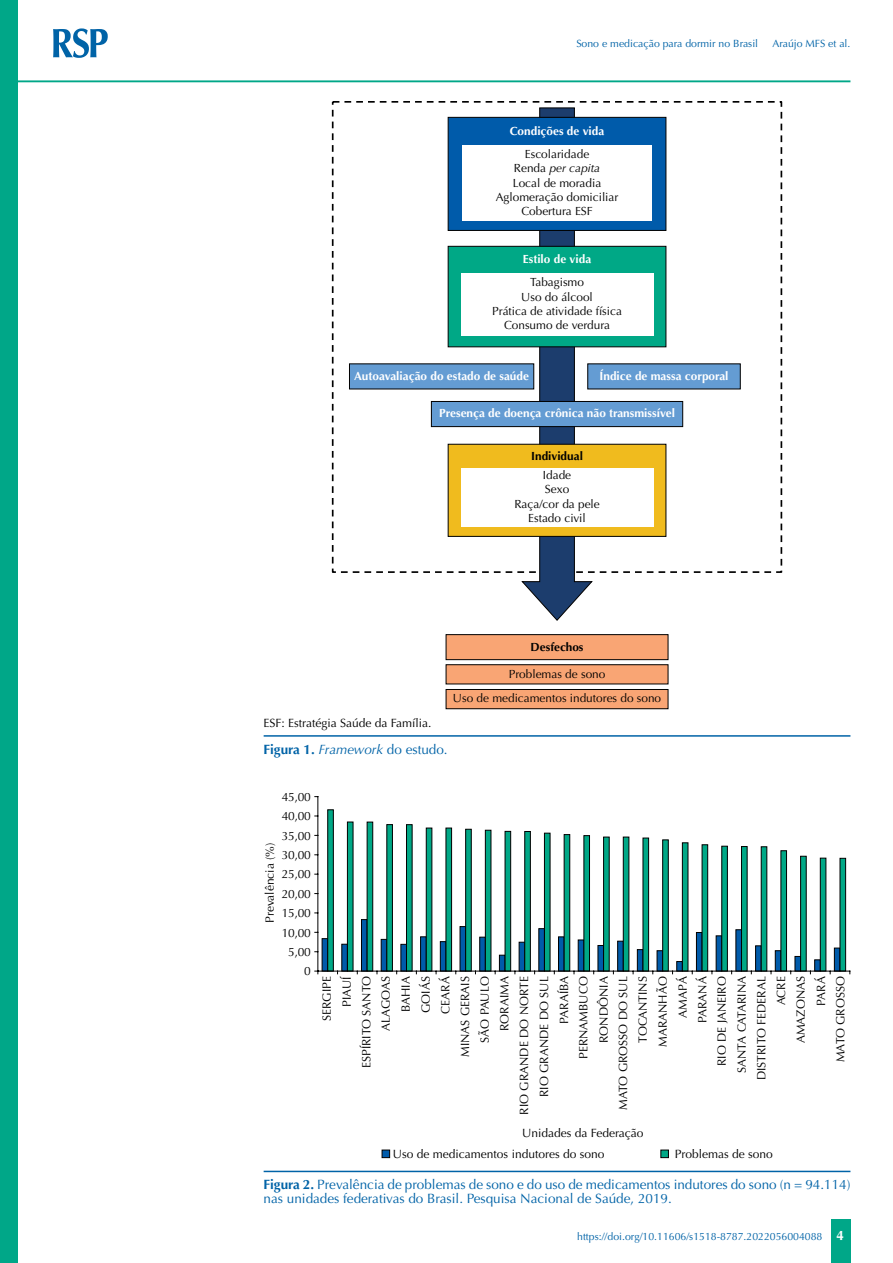
<style>
.page{position:relative;width:893px;height:1263px;background:#fff}
.page>*{position:absolute;margin:0;border:0;box-sizing:border-box;transform-origin:0 0}
.t1{font:13.5px/14.2px "Optima";color:#0063a7}
.t2{font:italic 13.5px "Optima";color:#0063a7}
.t3{font:700 13.5px "Optima";color:#fff}
.t4{font:12px/19.8px "Optima";color:#000;text-align:right}
.t5{font:11.85px/14.2px "Optima";color:#000;text-align:center}
.t6{font:700 11.85px "Optima";color:#fff}
.t7{font:700 11.85px "Optima";color:#000}
.t8{font:10.5px "Optima";color:#0063a7}
.s1{font-style:italic}
.s2{font-weight:700;font-style:normal}
.s3{font-style:normal}
.s4{font-weight:700}
</style>
<div class="page">
<div style="left:831px;top:1220px;width:20px;height:43px;background:#00a788"></div>
<div style="left:0;top:0;width:18px;height:1263px;background:#00a788"></div>
<svg style="left:53px;top:28px;width:55px;height:30px"></svg>
<hr style="left:18px;top:80px;width:832px;height:2px;background:#00a788">
<hr style="left:264px;top:735px;width:586px;height:2px;background:#0063a7">
<div style="left:332px;top:101px;width:450px;height:472px;border:2px dashed #000"></div>
<svg style="left:521px;top:107px;width:72px;height:514px"></svg>
<div style="left:448px;top:117px;width:218px;height:114px;background:#005baa;border:1px solid #000"></div>
<div style="left:448px;top:246px;width:218px;height:101px;background:#00a886;border:1px solid #000"></div>
<div style="left:448px;top:444px;width:218px;height:93px;background:#f0bb1e;border:1px solid #000"></div>
<div style="left:446px;top:634px;width:222px;height:26px;background:#f9a574;border:1px solid #000"></div>
<div style="left:446px;top:664px;width:222px;height:20px;background:#f9a574;border:1px solid #000"></div>
<div style="left:446px;top:689px;width:222px;height:20px;background:#f9a574"></div>
<div style="left:446px;top:689px;width:222px;height:20px;border:1px solid #000"></div>
<div style="left:462px;top:145px;width:190px;height:76px;background:#fff"></div>
<div style="left:461px;top:273px;width:192px;height:63px;background:#fff"></div>
<div style="left:461px;top:468px;width:192px;height:59px;background:#fff"></div>
<div style="left:349px;top:363px;width:185px;height:26px;background:#649cd3"></div>
<div style="left:587px;top:363px;width:154px;height:26px;background:#649cd3"></div>
<div style="left:431px;top:401px;width:252px;height:26px;background:#649cd3;border:1px solid #000"></div>
<hr style="left:264px;top:1171px;width:586px;height:1px;background:#0063a7">
<svg style="left:327px;top:809px;width:519px;height:162px"></svg>
<hr style="left:317px;top:797px;width:1px;height:174px;background:#000">
<hr style="left:318px;top:971px;width:532px;height:1px;background:#000">
<svg style="left:315px;top:919px;width:526px;height:55px"></svg>
<div style="left:382px;top:1150px;width:8px;height:8px;background:#005baa;border:1px solid #000"></div>
<div style="left:660px;top:1150px;width:9px;height:8px;background:#00a886;border:1px solid #000"></div>
<p class="t8" style="left:576px;top:37px;width:183px">Sono e medicação para dormir no Brasil</p>
<p class="t8" style="left:772px;top:37px;width:80px">Araújo MFS et al.</p>
<p class="t6" style="left:510px;top:124px;width:96px">Condições de vida</p>
<p class="t5" style="left:496px;top:147px;width:124px">Escolaridade<br>Renda <span class="s1">per capita<br></span>Local de moradia<br>Aglomeração domiciliar<br>Cobertura ESF</p>
<p class="t6" style="left:523px;top:252px;width:70px">Estilo de vida</p>
<p class="t5" style="left:492px;top:275px;width:131px">Tabagismo<br>Uso do álcool<br>Prática de atividade física<br>Consumo de verdura</p>
<p class="t6" style="left:354px;top:369px;width:176px">Autoavaliação do estado de saúde</p>
<p class="t6" style="left:599px;top:369px;width:131px">Índice de massa corporal</p>
<p class="t6" style="left:439px;top:406px;width:237px">Presença de doença crônica não transmissível</p>
<p class="t7" style="left:531px;top:449px;width:53px">Individual</p>
<p class="t5" style="left:514px;top:468px;width:87px">Idade<br>Sexo<br>Raça/cor da pele<br>Estado civil</p>
<p class="t7" style="left:531px;top:640px;width:54px">Desfechos</p>
<p class="t5" style="left:453px;top:661px;width:210px;line-height:24.8px">Problemas de sono<br>Uso de medicamentos indutores do sono</p>
<p class="t4" style="left:264px;top:713px;width:169px">ESF: Estratégia Saúde da Família.</p>
<p class="t2" style="left:264px;top:741px;width:186px"><span class="s2">Figura 1.</span> Framework <span class="s3">do estudo.</span></p>
<p class="t4" style="left:282px;top:787px;width:30px">45,00</p>
<p class="t4" style="left:282px;top:806px;width:30px">40,00</p>
<p class="t4" style="left:282px;top:826px;width:30px">35,00</p>
<p class="t4" style="left:260px;top:923px;width:82px;rotate:-90deg">Prevalência (%)</p>
<p class="t4" style="left:282px;top:845px;width:30px">30,00</p>
<p class="t4" style="left:282px;top:864px;width:30px">25,00</p>
<p class="t4" style="left:282px;top:884px;width:30px">20,00</p>
<p class="t4" style="left:282px;top:903px;width:30px">15,00</p>
<p class="t4" style="left:282px;top:923px;width:30px">10,00</p>
<p class="t4" style="left:288px;top:942px;width:24px">5,00</p>
<p class="t4" style="left:304px;top:961px;width:8px">0</p>
<p class="t4" style="left:317px;top:1115px;width:140px;rotate:-90deg">SERGIPE<br>PIAUÍ<br>ESPÍRITO SANTO<br>ALAGOAS<br>BAHIA<br>GOIÁS<br>CEARÁ<br>MINAS GERAIS<br>SÃO PAULO<br>RORAIMA<br>RIO GRANDE DO NORTE<br>RIO GRANDE DO SUL<br>PARAÍBA<br>PERNAMBUCO<br>RONDÔNIA<br>MATO GROSSO DO SUL<br>TOCANTINS<br>MARANHÃO<br>AMAPÁ<br>PARANÁ<br>RIO DE JANEIRO<br>SANTA CATARINA<br>DISTRITO FEDERAL<br>ACRE<br>AMAZONAS<br>PARÁ<br>MATO GROSSO</p>
<p class="t4" style="left:393px;top:1123px;width:252px;line-height:20.7px;text-align:left;text-indent:129px">Unidades da Federação<br>Uso de medicamentos indutores do sono</p>
<p class="t4" style="left:675px;top:1144px;width:100px">Problemas de sono</p>
<p class="t1" style="left:264px;top:1178px;width:588px"><span class="s4">Figura 2.</span> Prevalência de problemas de sono e do uso de medicamentos indutores do sono (n = 94.114) nas unidades federativas do Brasil. Pesquisa Nacional de Saúde, 2019.</p>
<p class="t8" style="left:577px;top:1230px;width:247px">https://doi.org/10.11606/s1518-8787.2022056004088</p>
<p class="t3" style="left:836px;top:1227px;width:9px">4</p>
</div>
